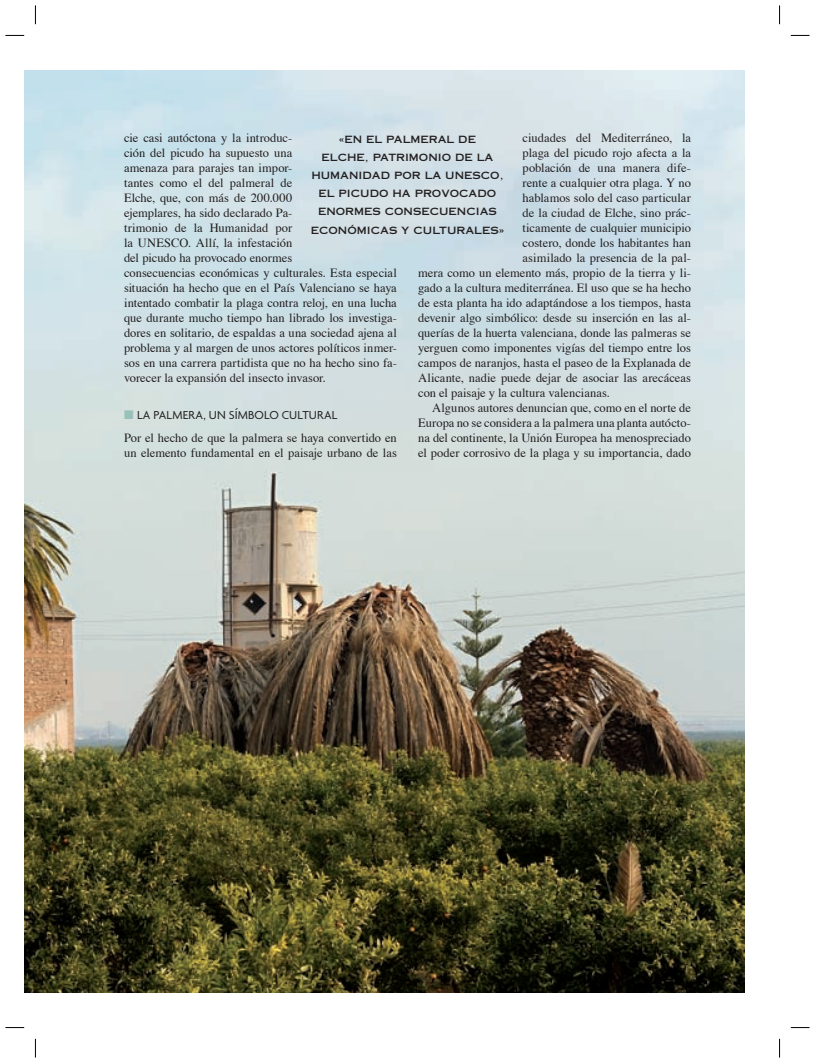
<style>
.page{position:relative;width:815px;height:1063px;background:#fff}
.page>*{position:absolute;margin:0;border:0;box-sizing:border-box;transform-origin:0 0}
.t1{font:12.5px/15px "Times";color:#231f20}
.t2{font:12.5px "Agenda";letter-spacing:.015em;color:#231f20}
.t3{font:10px/18.1px "Copperplate Thirty One AB";color:#231f20;text-align:center}
.s1{color:#9ac1b9}
</style>
<div class="page">
<img style="left:25px;top:71px;width:719px;height:921px">
<svg style="left:5px;top:35px;width:19px;height:1px"></svg>
<svg style="left:791px;top:35px;width:19px;height:1px"></svg>
<svg style="left:5px;top:1027px;width:19px;height:1px"></svg>
<svg style="left:791px;top:1027px;width:19px;height:1px"></svg>
<svg style="left:35px;top:5px;width:1px;height:19px"></svg>
<svg style="left:35px;top:1039px;width:1px;height:19px"></svg>
<svg style="left:779px;top:5px;width:1px;height:19px"></svg>
<svg style="left:779px;top:1039px;width:1px;height:19px"></svg>
<p class="t1" style="left:124px;top:132px;width:274px">cie casi autóctona y la introduc-<br>ción del picudo ha supuesto una<br>amenaza para parajes tan impor-<br>tantes como el del palmeral de<br>Elche, que, con más de 200.000<br>ejemplares, ha sido declarado Pa-<br>trimonio de la Humanidad por<br>la UNESCO. Allí, la infestación<br>del picudo ha provocado enormes<br>consecuencias económicas y culturales. Esta especial situación ha hecho que en el País Valenciano se haya intentado combatir la plaga contra reloj, en una lucha que durante mucho tiempo han librado los investiga&shy;dores en solitario, de espaldas a una sociedad ajena al problema y al margen de unos actores políticos inmer&shy;sos en una carrera partidista que no ha hecho sino fa&shy;vorecer la expansión del insecto invasor.</p>
<p class="t2" style="left:124px;top:410px;width:215px"><span class="s1">■</span> LA PALMERA, UN SÍMBOLO CULTURAL</p>
<p class="t1" style="left:124px;top:432px;width:274px">Por el hecho de que la palmera se haya convertido en un elemento fundamental en el paisaje urbano de las</p>
<p class="t1" style="left:523px;top:132px;width:170px">ciudades del Mediterráneo, la</p>
<p class="t1" style="left:523px;top:147px;width:170px">plaga del picudo rojo afecta a la</p>
<p class="t1" style="left:523px;top:162px;width:170px">población de una manera dife-</p>
<p class="t1" style="left:523px;top:177px;width:170px">rente a cualquier otra plaga. Y no</p>
<p class="t1" style="left:523px;top:192px;width:170px">hablamos solo del caso particular</p>
<p class="t1" style="left:523px;top:207px;width:170px">de la ciudad de Elche, sino prác-</p>
<p class="t1" style="left:523px;top:222px;width:170px">ticamente de cualquier municipio</p>
<p class="t1" style="left:523px;top:237px;width:170px">costero, donde los habitantes han</p>
<p class="t1" style="left:523px;top:252px;width:170px">asimilado la presencia de la pal-</p>
<p class="t1" style="left:418px;top:267px;width:274px">mera como un elemento más, propio de la tierra y li-</p>
<p class="t1" style="left:418px;top:282px;width:274px">gado a la cultura mediterránea. El uso que se ha hecho</p>
<p class="t1" style="left:418px;top:297px;width:274px">de esta planta ha ido adaptándose a los tiempos, hasta</p>
<p class="t1" style="left:418px;top:312px;width:274px">devenir algo simbólico: desde su inserción en las al-</p>
<p class="t1" style="left:418px;top:327px;width:274px">querías de la huerta valenciana, donde las palmeras se</p>
<p class="t1" style="left:418px;top:342px;width:274px">yerguen como imponentes vigías del tiempo entre los</p>
<p class="t1" style="left:418px;top:357px;width:274px">campos de naranjos, hasta el paseo de la Explanada de</p>
<p class="t1" style="left:418px;top:372px;width:274px">Alicante, nadie puede dejar de asociar las arecáceas</p>
<p class="t1" style="left:418px;top:387px;width:193px">con el paisaje y la cultura valencianas.</p>
<p class="t1" style="left:432px;top:402px;width:260px">Algunos autores denuncian que, como en el norte de</p>
<p class="t1" style="left:418px;top:417px;width:274px">Europa no se considera a la palmera una planta autócto-</p>
<p class="t1" style="left:418px;top:432px;width:274px">na del continente, la Unión Europea ha menospreciado</p>
<p class="t1" style="left:418px;top:447px;width:274px">el poder corrosivo de la plaga y su importancia, dado</p>
<p class="t3" style="left:311px;top:130px;width:195px">«EN EL PALMERAL DE<br>ELCHE, PATRIMONIO DE LA<br>HUMANIDAD POR LA UNESCO,<br>EL PICUDO HA PROVOCADO<br>ENORMES CONSECUENCIAS<br>ECONÓMICAS Y CULTURALES»</p>
</div>
